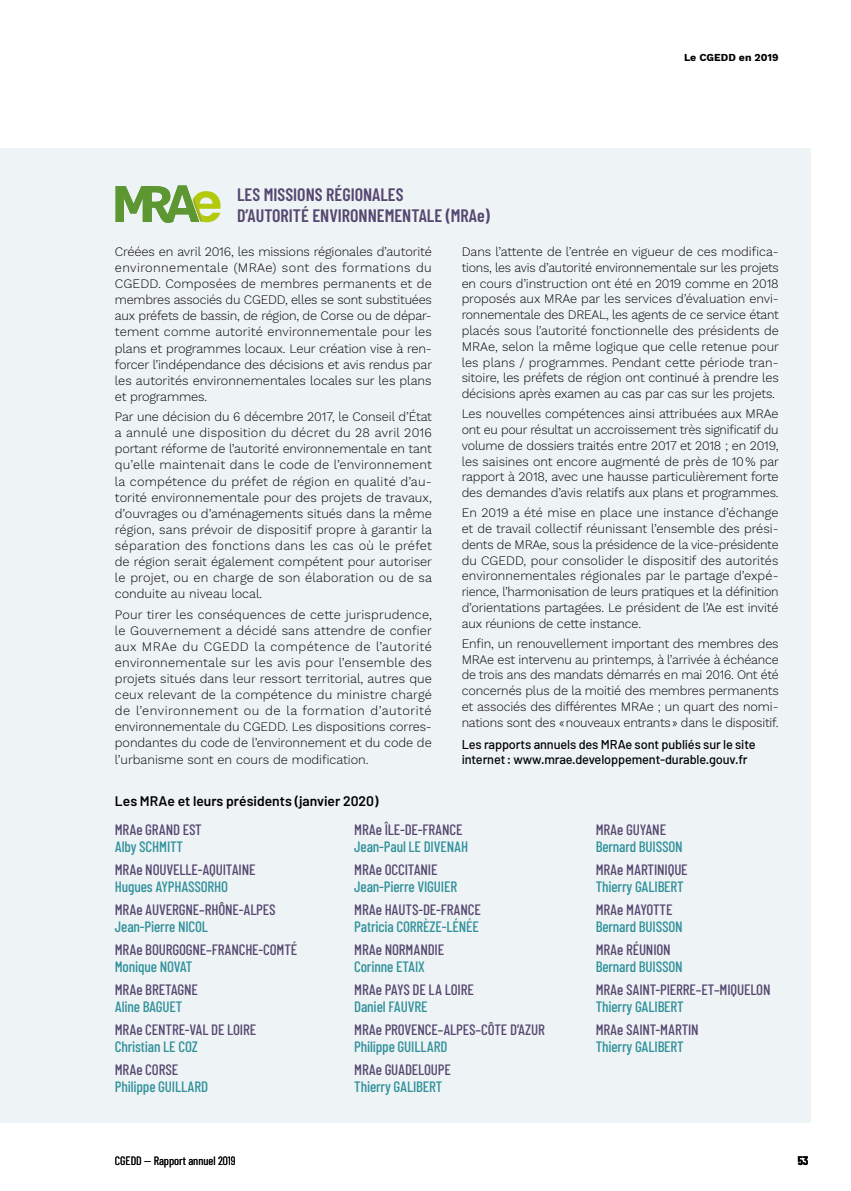
<style>
.page{position:relative;width:851px;height:1191px;background:#fff}
.page>*{position:absolute;margin:0;border:0;box-sizing:border-box;transform-origin:0 0}
.t1{font:600 18px/21px "Barlow Condensed";color:#564871}
.t2{font:500 15px "Barlow Condensed";letter-spacing:-.01em;color:#564871}
.t3{font:500 15px "Barlow Condensed";letter-spacing:-.01em;color:#30919b}
.t4{font:600 13.8px "Barlow";color:#000}
.t5{font:300 12.75px/16px "Work Sans";letter-spacing:-.015em;color:#000;text-align:justify}
.t6{font:500 12.75px/14.1px "Barlow";letter-spacing:-.01em;color:#000}
.t7{font:12px "Barlow Condensed";color:#000}
.t8{font:700 12px "Barlow Condensed";color:#000}
.t9{font:700 10.5px "Work Sans";color:#000}
</style>
<div class="page">
<div style="left:0;top:149px;width:810px;height:974px;background:#eef3f5"></div>
<svg style="left:116px;top:185px;width:104px;height:38px"></svg>
<h1 class="t1" style="left:237px;top:183px;width:254px">LES MISSIONS RÉGIONALES<br>D’AUTORITÉ ENVIRONNEMENTALE (MRAe)</h1>
<p class="t9" style="left:684px;top:51px;width:96px">Le CGEDD en 2019</p>
<p class="t5" style="left:115px;top:244px;width:319px">Créées en avril 2016, les missions régionales d’autorité environnementale (MRAe) sont des formations du CGEDD. Composées de membres permanents et de membres associés du CGEDD, elles se sont substituées aux préfets de bassin, de région, de Corse ou de dépar&shy;tement comme autorité environnementale pour les plans et programmes locaux. Leur création vise à ren&shy;forcer l’indépendance des décisions et avis rendus par les autorités environnementales locales sur les plans et programmes.</p>
<p class="t5" style="left:115px;top:409px;width:319px">Par une décision du 6 décembre 2017, le Conseil d’État a annulé une disposition du décret du 28 avril 2016 portant réforme de l’autorité environnementale en tant qu’elle maintenait dans le code de l’environnement la compétence du préfet de région en qualité d’au&shy;torité environnementale pour des projets de travaux, d’ouvrages ou d’aménagements situés dans la même région, sans prévoir de dispositif propre à garantir la séparation des fonctions dans les cas où le préfet de région serait également compétent pour autoriser le projet, ou en charge de son élaboration ou de sa conduite au niveau local.</p>
<p class="t5" style="left:115px;top:607px;width:318px">Pour tirer les conséquences de cette jurisprudence, le Gouvernement a décidé sans attendre de confier aux MRAe du CGEDD la compétence de l’autorité environnementale sur les avis pour l’ensemble des projets situés dans leur ressort territorial, autres que ceux relevant de la compétence du ministre chargé de l’environnement ou de la formation d’autorité environnementale du CGEDD. Les dispositions corres&shy;pondantes du code de l’environnement et du code de l’urbanisme sont en cours de modification.</p>
<p class="t4" style="left:115px;top:793px;width:265px">Les MRAe et leurs présidents (janvier 2020)</p>
<p class="t5" style="left:461px;top:244px;width:319px">Dans l’attente de l’entrée en vigueur de ces modifica&shy;tions, les avis d’autorité environnementale sur les projets en cours d’instruction ont été en 2019 comme en 2018 proposés aux MRAe par les services d’évaluation envi&shy;ronnementale des DREAL, les agents de ce service étant placés sous l’autorité fonctionnelle des présidents de MRAe, selon la même logique que celle retenue pour les plans / programmes. Pendant cette période tran&shy;sitoire, les préfets de région ont continué à prendre les décisions après examen au cas par cas sur les projets.</p>
<p class="t5" style="left:461px;top:406px;width:319px">Les nouvelles compétences ainsi attribuées aux MRAe ont eu pour résultat un accroissement très significatif du volume de dossiers traités entre 2017 et 2018 ; en 2019, les saisines ont encore augmenté de près de 10% par rapport à 2018, avec une hausse particulièrement forte des demandes d’avis relatifs aux plans et programmes.</p>
<p class="t5" style="left:461px;top:505px;width:318px">En 2019 a été mise en place une instance d’échange et de travail collectif réunissant l’ensemble des prési&shy;dents de MRAe, sous la présidence de la vice-présidente du CGEDD, pour consolider le dispositif des autorités environnementales régionales par le partage d’expé&shy;rience, l’harmonisation de leurs pratiques et la définition d’orientations partagées. Le président de l’Ae est invité aux réunions de cette instance.</p>
<p class="t5" style="left:461px;top:636px;width:318px">Enfin, un renouvellement important des membres des MRAe est intervenu au printemps, à l’arrivée à échéance de trois ans des mandats démarrés en mai 2016. Ont été concernés plus de la moitié des membres permanents et associés des différentes MRAe ; un quart des nomi&shy;nations sont des «nouveaux entrants» dans le dispositif.</p>
<p class="t6" style="left:461px;top:737px;width:295px">Les rapports annuels des MRAe sont publiés sur le site internet: www.mrae.developpement-durable.gouv.fr</p>
<p class="t2" style="left:115px;top:820px;width:88px">MRAe GRAND EST</p>
<p class="t3" style="left:115px;top:837px;width:70px">Alby SCHMITT</p>
<p class="t2" style="left:115px;top:860px;width:142px">MRAe NOUVELLE-AQUITAINE</p>
<p class="t3" style="left:115px;top:877px;width:115px">Hugues AYPHASSORHO</p>
<p class="t2" style="left:115px;top:900px;width:162px">MRAe AUVERGNE–RHÔNE‑ALPES</p>
<p class="t3" style="left:115px;top:917px;width:95px">Jean‑Pierre NICOL</p>
<p class="t2" style="left:115px;top:940px;width:184px">MRAe BOURGOGNE–FRANCHE‑COMTÉ</p>
<p class="t3" style="left:115px;top:957px;width:79px">Monique NOVAT</p>
<p class="t2" style="left:115px;top:980px;width:85px">MRAe BRETAGNE</p>
<p class="t3" style="left:115px;top:997px;width:69px">Aline BAGUET</p>
<p class="t2" style="left:115px;top:1020px;width:143px">MRAe CENTRE-VAL DE LOIRE</p>
<p class="t3" style="left:115px;top:1037px;width:84px">Christian LE COZ</p>
<p class="t2" style="left:115px;top:1060px;width:65px">MRAe CORSE</p>
<p class="t3" style="left:115px;top:1077px;width:95px">Philippe GUILLARD</p>
<p class="t2" style="left:354px;top:820px;width:110px">MRAe ÎLE‑DE‑FRANCE</p>
<p class="t3" style="left:354px;top:837px;width:115px">Jean‑Paul LE DIVENAH</p>
<p class="t2" style="left:354px;top:860px;width:85px">MRAe OCCITANIE</p>
<p class="t3" style="left:354px;top:877px;width:104px">Jean-Pierre VIGUIER</p>
<p class="t2" style="left:354px;top:900px;width:128px">MRAe HAUTS‑DE‑FRANCE</p>
<p class="t3" style="left:354px;top:917px;width:126px">Patricia CORRÈZE‑LÉNÉE</p>
<p class="t2" style="left:354px;top:940px;width:91px">MRAe NORMANDIE</p>
<p class="t3" style="left:354px;top:957px;width:72px">Corinne ETAIX</p>
<p class="t2" style="left:354px;top:980px;width:121px">MRAe PAYS DE LA LOIRE</p>
<p class="t3" style="left:354px;top:997px;width:75px">Daniel FAUVRE</p>
<p class="t2" style="left:354px;top:1020px;width:192px">MRAe PROVENCE–ALPES–CÔTE D’AZUR</p>
<p class="t3" style="left:354px;top:1037px;width:95px">Philippe GUILLARD</p>
<p class="t2" style="left:354px;top:1060px;width:98px">MRAe GUADELOUPE</p>
<p class="t3" style="left:354px;top:1077px;width:90px">Thierry GALIBERT</p>
<p class="t2" style="left:595px;top:820px;width:72px">MRAe GUYANE</p>
<p class="t3" style="left:595px;top:837px;width:89px">Bernard BUISSON</p>
<p class="t2" style="left:595px;top:860px;width:93px">MRAe MARTINIQUE</p>
<p class="t3" style="left:595px;top:877px;width:90px">Thierry GALIBERT</p>
<p class="t2" style="left:595px;top:900px;width:78px">MRAe MAYOTTE</p>
<p class="t3" style="left:595px;top:917px;width:89px">Bernard BUISSON</p>
<p class="t2" style="left:595px;top:940px;width:77px">MRAe RÉUNION</p>
<p class="t3" style="left:595px;top:957px;width:89px">Bernard BUISSON</p>
<p class="t2" style="left:595px;top:980px;width:176px">MRAe SAINT‑PIERRE–ET–MIQUELON</p>
<p class="t3" style="left:595px;top:997px;width:90px">Thierry GALIBERT</p>
<p class="t2" style="left:595px;top:1020px;width:105px">MRAe SAINT‑MARTIN</p>
<p class="t3" style="left:595px;top:1037px;width:90px">Thierry GALIBERT</p>
<p class="t7" style="left:115px;top:1152px;width:122px">CGEDD — Rapport annuel 2019</p>
<p class="t8" style="left:797px;top:1153px;width:12px">53</p>
</div>
